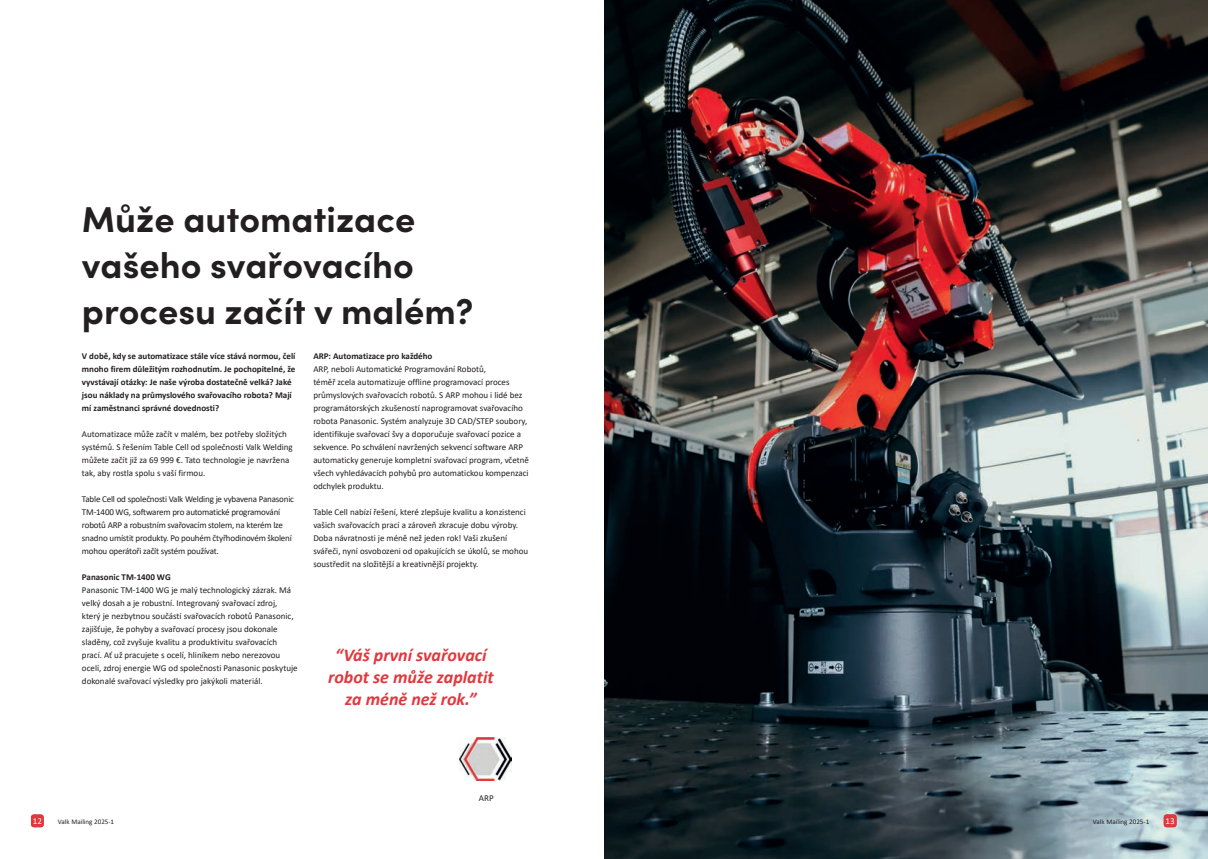
<style>
.page{position:relative;width:1208px;height:859px;background:#fff}
.page>*{position:absolute;margin:0;border:0;box-sizing:border-box;transform-origin:0 0}
.t1{font:700 36px/46px "Sofia Pro";color:#231f20}
.t2{font:italic 700 18px/22px "Calibri";color:#e1373d;text-align:center}
.t3{font:9px/13px "Calibri";color:#231f20}
.t4{font:700 9px/13px "Calibri";color:#231f20}
.t5{font:9px/13px "Calibri";letter-spacing:-.02em;color:#231f20}
.t6{font:9px "Calibri";color:#fff}
.t7{font:7px "Calibri";color:#231f20}
</style>
<div class="page">
<div style="left:31px;top:814px;width:13px;height:13px;background:#e1373d;border-radius:3px"></div>
<img style="left:604px;top:0;width:604px;height:859px">
<div style="left:1163px;top:814px;width:13px;height:13px;background:#e1373d;border-radius:3px"></div>
<img style="left:460px;top:738px;width:51px;height:43px">
<h1 class="t1" style="left:82px;top:194px;width:393px">Může automatizace vašeho svařovacího procesu začít v malém?</h1>
<p class="t4" style="left:82px;top:350px;width:215px">V době, kdy se automatizace stále více stává normou, čelí mnoho firem důležitým rozhodnutím. Je pochopitelné, že vyvstávají otázky: Je naše výroba dostatečně velká? Jaké jsou náklady na průmyslového svařovacího robota? Mají mí zaměstnanci správné dovednosti?</p>
<p class="t3" style="left:82px;top:428px;width:212px">Automatizace může začít v malém, bez potřeby složitých systémů. S řešením Table Cell od společnosti Valk Welding můžete začít již za 69 999 €. Tato technologie je navržena tak, aby rostla spolu s vaší firmou.</p>
<p class="t5" style="left:82px;top:493px;width:213px">Table Cell od společnosti Valk Welding je vybavena Panasonic TM-1400 WG, softwarem pro automatické programování robotů ARP a robustním svařovacím stolem, na kterém lze snadno umístit produkty. Po pouhém čtyřhodinovém školení mohou operátoři začít systém používat.</p>
<p class="t4" style="left:82px;top:571px;width:90px">Panasonic TM-1400 WG</p>
<p class="t3" style="left:82px;top:583px;width:217px">Panasonic TM-1400 WG je malý technologický zázrak. Má velký dosah a je robustní. Integrovaný svařovací zdroj, který je nezbytnou součástí svařovacích robotů Panasonic, zajišťuje, že pohyby a svařovací procesy jsou dokonale sladěny, což zvyšuje kvalitu a produktivitu svařovacích prací. Ať už pracujete s ocelí, hliníkem nebo nerezovou ocelí, zdroj energie WG od společnosti Panasonic poskytuje dokonalé svařovací výsledky pro jakýkoli materiál.</p>
<p class="t4" style="left:313px;top:350px;width:121px">ARP: Automatizace pro každého</p>
<p class="t3" style="left:313px;top:362px;width:217px">ARP, neboli Automatické Programování Robotů,<br>téměř zcela automatizuje offline programovací proces průmyslových svařovacích robotů. S ARP mohou i lidé bez programátorských zkušeností naprogramovat svařovacího robota Panasonic. Systém analyzuje 3D CAD/STEP soubory, identifikuje svařovací švy a doporučuje svařovací pozice a sekvence. Po schválení navržených sekvencí software ARP automaticky generuje kompletní svařovací program, včetně všech vyhledávacích pohybů pro automatickou kompenzaci odchylek produktu.</p>
<p class="t3" style="left:313px;top:505px;width:216px">Table Cell nabízí řešení, které zlepšuje kvalitu a konzistenci vašich svařovacích prací a zároveň zkracuje dobu výroby.<br>Doba návratnosti je méně než jeden rok! Vaši zkušení svářeči, nyní osvobozeni od opakujících se úkolů, se mohou soustředit na složitější a kreativnější projekty.</p>
<h2 class="t2" style="left:328px;top:643px;width:167px">“Váš první svařovací robot se může zaplatit za méně než rok.”</h2>
<p class="t3" style="left:479px;top:791px;width:16px">ARP</p>
<p class="t6" style="left:33px;top:815px;width:11px">12</p>
<p class="t7" style="left:58px;top:817px;width:58px">Valk Mailing 2025-1</p>
<p class="t7" style="left:1093px;top:817px;width:58px">Valk Mailing 2025-1</p>
<p class="t6" style="left:1165px;top:815px;width:11px">13</p>
</div>
